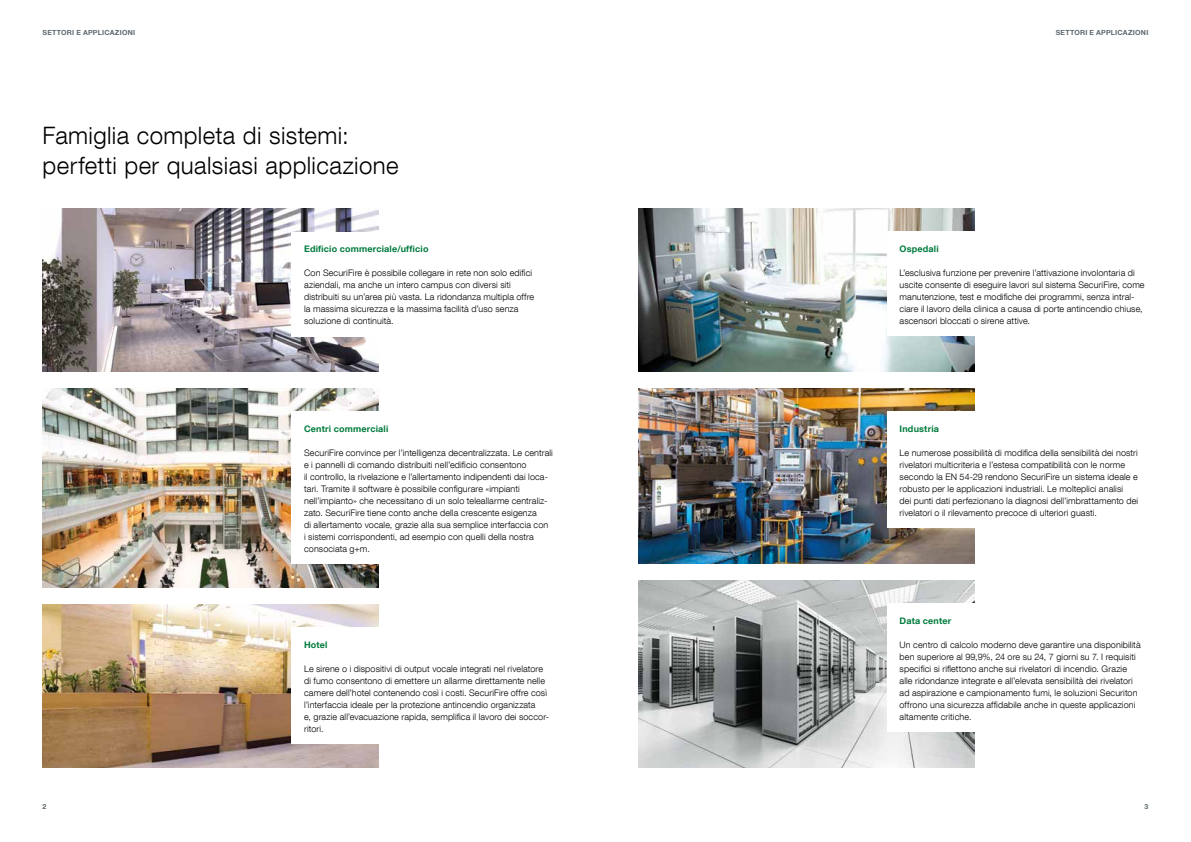
<style>
.page{position:relative;width:1191px;height:842px;background:#fff}
.page>*{position:absolute;margin:0;border:0;box-sizing:border-box;transform-origin:0 0}
.t1{font:300 24px/30px "Helvetica Neue LT Com";letter-spacing:.015em;color:#000}
.t2{font:300 9px/12px "Helvetica Neue LT Com";letter-spacing:.01em;color:#000}
.t3{font:700 9px "Helvetica Neue LT Com";letter-spacing:.02em;color:#007b3d}
.t4{font:700 7px "Helvetica Neue LT Com";letter-spacing:.035em;color:#5d686e}
</style>
<div class="page">
<img style="left:43px;top:388px;width:335px;height:200px">
<img style="left:638px;top:580px;width:336px;height:188px">
<img style="left:43px;top:208px;width:335px;height:164px">
<img style="left:43px;top:604px;width:335px;height:164px">
<img style="left:638px;top:208px;width:336px;height:164px">
<img style="left:638px;top:388px;width:336px;height:176px">
<div style="left:291px;top:411px;width:262px;height:153px;background:#fff"></div>
<div style="left:291px;top:627px;width:262px;height:117px;background:#fff"></div>
<div style="left:887px;top:411px;width:261px;height:117px;background:#fff"></div>
<div style="left:887px;top:603px;width:261px;height:129px;background:#fff"></div>
<div style="left:291px;top:232px;width:262px;height:104px;background:#fff"></div>
<div style="left:887px;top:231px;width:261px;height:105px;background:#fff"></div>
<p class="t4" style="left:43px;top:28px;width:94px">Settori e applicazioni</p>
<p class="t4" style="left:1055px;top:28px;width:94px">Settori e applicazioni</p>
<h1 class="t1" style="left:43px;top:119px;width:357px">Famiglia completa di sistemi: perfetti per qualsiasi applicazione</h1>
<p class="t3" style="left:304px;top:243px;width:126px">Edificio commerciale/ufficio</p>
<p class="t2" style="left:304px;top:266px;width:232px">Con SecuriFire è possibile collegare in rete non solo edifici aziendali, ma anche un intero campus con diversi siti distribuiti su un’area più vasta. La ridondanza multipla offre la massima sicurezza e la massima facilità d’uso senza soluzione di continuità.</p>
<p class="t3" style="left:304px;top:423px;width:86px">Centri commerciali</p>
<p class="t2" style="left:304px;top:446px;width:250px">SecuriFire convince per l’intelligenza decentralizzata. Le centrali e i pannelli di comando distribuiti nell’edificio consentono<br>il controllo, la rivelazione e l’allertamento indipendenti dai loca&shy;tari. Tramite il software è possibile configurare «impianti nell’impianto» che necessitano di un solo teleallarme centraliz&shy;zato. SecuriFire tiene conto anche della crescente esigenza<br>di allertamento vocale, grazie alla sua semplice interfaccia con<br>i sistemi corrispondenti, ad esempio con quelli della nostra consociata g+m.</p>
<p class="t3" style="left:304px;top:639px;width:25px">Hotel</p>
<p class="t2" style="left:304px;top:662px;width:246px">Le sirene o i dispositivi di output vocale integrati nel rivelatore di fumo consentono di emettere un allarme direttamente nelle camere dell’hotel contenendo così i costi. SecuriFire offre così l’interfaccia ideale per la protezione antincendio organizzata<br>e, grazie all’evacuazione rapida, semplifica il lavoro dei soccor&shy;ritori.</p>
<p class="t3" style="left:899px;top:243px;width:41px">Ospedali</p>
<p class="t2" style="left:899px;top:266px;width:246px">L’esclusiva funzione per prevenire l’attivazione involontaria di uscite consente di eseguire lavori sul sistema SecuriFire, come manutenzione, test e modifiche dei programmi, senza intral&shy;ciare il lavoro della clinica a causa di porte antincendio chiuse, ascensori bloccati o sirene attive.</p>
<p class="t3" style="left:899px;top:423px;width:41px">Industria</p>
<p class="t2" style="left:899px;top:446px;width:240px">Le numerose possibilità di modifica della sensibilità dei nostri rivelatori multicriteria e l’estesa compatibilità con le norme secondo la EN 54-29 rendono SecuriFire un sistema ideale e robusto per le applicazioni industriali. Le molteplici analisi<br>dei punti dati perfezionano la diagnosi dell’imbrattamento dei rivelatori o il rilevamento precoce di ulteriori guasti.</p>
<p class="t3" style="left:899px;top:615px;width:53px">Data center</p>
<p class="t2" style="left:899px;top:638px;width:243px">Un centro di calcolo moderno deve garantire una disponibilità ben superiore al 99,9%, 24 ore su 24, 7 giorni su 7. I requisiti specifici si riflettono anche sui rivelatori di incendio. Grazie alle ridondanze integrate e all’elevata sensibilità dei rivelatori ad aspirazione e campionamento fumi, le soluzioni Securiton offrono una sicurezza affidabile anche in queste applicazioni altamente critiche.</p>
<p class="t4" style="left:43px;top:802px;width:5px">2</p>
<p class="t4" style="left:1144px;top:802px;width:5px">3</p>
</div>
